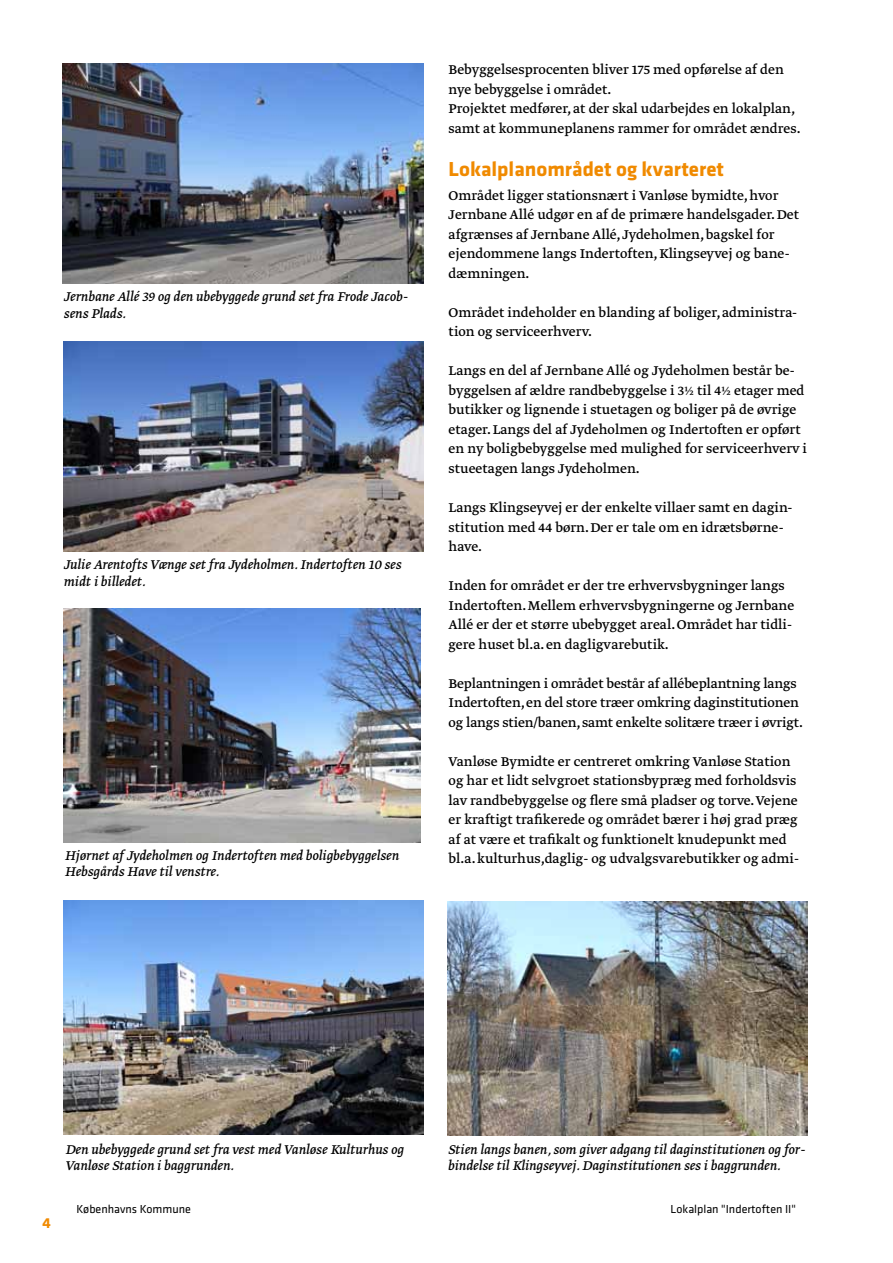
<style>
.page{position:relative;width:893px;height:1263px;background:#fff}
.page>*{position:absolute;margin:0;border:0;box-sizing:border-box;transform-origin:0 0}
.t1{font:700 21px "Klavika";color:#f08a00}
.t2{font:15px/19.5px "Greta Text";color:#000}
.t3{font:italic 15px/16.5px "Greta Text";color:#000}
.t4{font:700 15px "Klavika";color:#f08a00}
.t5{font:12px "Klavika";color:#000}
</style>
<div class="page">
<img style="left:64px;top:901px;width:359px;height:233px">
<img style="left:64px;top:342px;width:359px;height:210px">
<img style="left:63px;top:64px;width:360px;height:219px">
<img style="left:64px;top:609px;width:357px;height:233px">
<img style="left:448px;top:901px;width:359px;height:234px">
<p class="t3" style="left:64px;top:289px;width:345px">Jernbane Allé 39 og den ubebyggede grund set fra Frode Jacob&shy;sens Plads.</p>
<p class="t3" style="left:64px;top:557px;width:339px">Julie Arentofts Vænge set fra Jydeholmen. Indertoften 10 ses midt i billedet.</p>
<p class="t3" style="left:65px;top:848px;width:336px">Hjørnet af Jydeholmen og Indertoften med boligbebyggelsen<br>Hebsgårds Have til venstre.</p>
<p class="t2" style="left:449px;top:61px;width:353px">Bebyggelsesprocenten bliver 175 med opførelse af den nye bebyggelse i området.<br>Projektet medfører, at der skal udarbejdes en lokalplan, samt at kommuneplanens rammer for området ændres.</p>
<h1 class="t1" style="left:449px;top:161px;width:277px">Lokalplanområdet og kvarteret</h1>
<p class="t2" style="left:449px;top:186px;width:352px">Området ligger stationsnært i Vanløse bymidte, hvor Jernbane Allé udgør en af de primære handelsgader. Det afgrænses af Jernbane Allé, Jydeholmen, bagskel for ejendommene langs Indertoften, Klingseyvej og bane&shy;dæmningen.</p>
<p class="t2" style="left:449px;top:303px;width:350px">Området indeholder en blanding af boliger, administra&shy;tion og serviceerhverv.</p>
<p class="t2" style="left:449px;top:362px;width:360px">Langs en del af Jernbane Allé og Jydeholmen består be&shy;byggelsen af ældre randbebyggelse i 3½ til 4½ etager med butikker og lignende i stuetagen og boliger på de øvrige etager. Langs del af Jydeholmen og Indertoften er opført en ny boligbebyggelse med mulighed for serviceerhverv i stueetagen langs Jydeholmen.</p>
<p class="t2" style="left:449px;top:498px;width:345px">Langs Klingseyvej er der enkelte villaer samt en dagin&shy;stitution med 44 børn. Der er tale om en idrætsbørne&shy;have.</p>
<p class="t2" style="left:449px;top:576px;width:347px">Inden for området er der tre erhvervsbygninger langs Indertoften. Mellem erhvervsbygningerne og Jernbane Allé er der et større ubebygget areal. Området har tidli&shy;gere huset bl.a. en dagligvarebutik.</p>
<p class="t2" style="left:449px;top:674px;width:356px">Beplantningen i området består af allébeplantning langs<br>Indertoften, en del store træer omkring daginstitutionen og langs stien/banen, samt enkelte solitære træer i øvrigt.</p>
<p class="t2" style="left:449px;top:752px;width:352px">Vanløse Bymidte er centreret omkring Vanløse Station og har et lidt selvgroet stationsbypræg med forholdsvis lav randbebyggelse og flere små pladser og torve. Vejene er kraftigt trafikerede og området bærer i høj grad præg af at være et trafikalt og funktionelt knudepunkt med bl.a. kulturhus,daglig- og udvalgsvarebutikker og admi-</p>
<p class="t4" style="left:43px;top:1217px;width:10px">4</p>
<p class="t3" style="left:65px;top:1142px;width:340px">Den ubebyggede grund set fra vest med Vanløse Kulturhus og<br>Vanløse Station i baggrunden.</p>
<p class="t3" style="left:448px;top:1141px;width:358px">Stien langs banen, som giver adgang til daginstitutionen og for&shy;bindelse til Klingseyvej. Daginstitutionen ses i baggrunden.</p>
<p class="t5" style="left:77px;top:1204px;width:116px">Københavns Kommune</p>
<p class="t5" style="left:671px;top:1204px;width:127px">Lokalplan "Indertoften II"</p>
</div>
